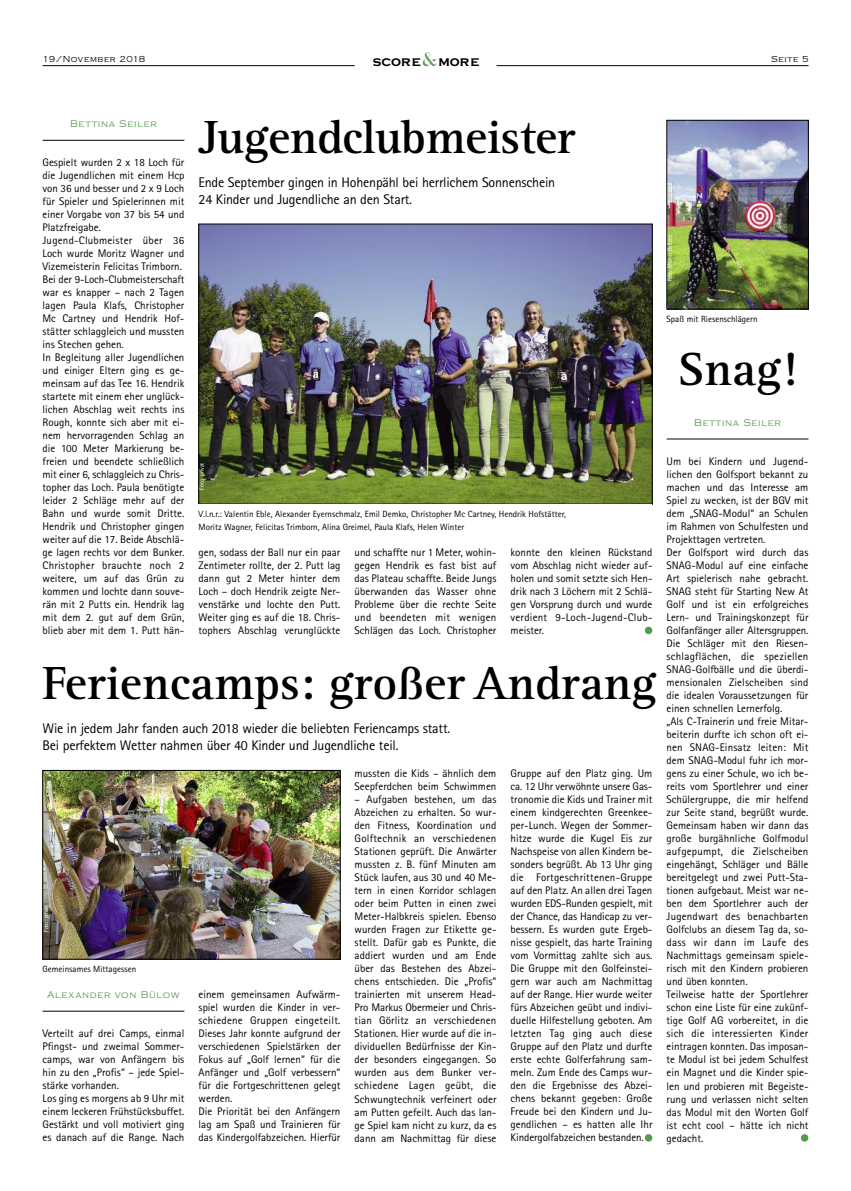
<style>
.page{position:relative;width:851px;height:1191px;background:#fff}
.page>*{position:absolute;margin:0;border:0;box-sizing:border-box;transform-origin:0 0}
.t1{font:700 48px "Rotis Serif";color:#000}
.t2{font:14px/17px "Rotis Sans Serif";letter-spacing:-.015em;color:#000}
.t3{font:700 14px "Copperplate Gothic";color:#000}
.t4{font:11px/13px "Rotis Sans Serif";color:#000}
.t5{font:300 10px "Copperplate Gothic";letter-spacing:.07em;color:#549b4d}
.t6{font:9px/13px "Rotis Sans Serif";color:#000}
.t7{font:300 9px "Copperplate Gothic";letter-spacing:.065em;color:#000}
.t8{font:6px "Rotis Sans Serif";color:#fff}
.s1{font-family:"Bab Reg";font-weight:400;font-size:21px;color:#549b4d}
</style>
<div class="page">
<hr style="left:43px;top:65px;width:311px;height:1px;background:#000">
<hr style="left:496px;top:65px;width:312px;height:1px;background:#000">
<hr style="left:43px;top:140px;width:141px;height:1px;background:#000">
<hr style="left:43px;top:1011px;width:141px;height:1px;background:#000">
<img style="left:200px;top:226px;width:450px;height:276px">
<div style="left:198px;top:224px;width:454px;height:280px;border:1px solid #000"></div>
<img style="left:45px;top:772px;width:293px;height:185px">
<div style="left:43px;top:770px;width:297px;height:189px;border:1px solid #000"></div>
<div style="left:644px;top:626px;width:8px;height:8px;background:#549b4d;border-radius:50%"></div>
<div style="left:800px;top:1134px;width:8px;height:7px;background:#549b4d;border-radius:50%"></div>
<div style="left:644px;top:1134px;width:8px;height:7px;background:#549b4d;border-radius:50%"></div>
<img style="left:668px;top:122px;width:138px;height:185px">
<div style="left:666px;top:120px;width:142px;height:189px;border:1px solid #000"></div>
<hr style="left:666px;top:439px;width:142px;height:1px;background:#000">
<p class="t7" style="left:43px;top:54px;width:104px">19/November 2018</p>
<p class="t3" style="left:373px;top:53px;width:108px">score<span class="s1">&amp;</span>more</p>
<p class="t7" style="left:771px;top:54px;width:39px">Seite 5</p>
<p class="t5" style="left:70px;top:118px;width:88px">Bettina Seiler</p>
<p class="t4" style="left:43px;top:157px;width:143px">Gespielt wurden 2 x 18 Loch für die Jugendlichen mit einem Hcp von 36 und besser und 2 x 9 Loch für Spieler und Spielerinnen mit einer Vorgabe von 37 bis 54 und<br>Platzfreigabe.<br>Jugend-Clubmeister über 36<br>Loch wurde Moritz Wagner und<br>Vizemeisterin Felicitas Trimborn.<br>Bei der 9-Loch-Clubmeisterschaft war es knapper – nach 2 Tagen lagen Paula Klafs, Christopher<br>Mc Cartney und Hendrik Hof&shy;stätter schlaggleich und mussten ins Stechen gehen.<br>In Begleitung aller Jugendlichen und einiger Eltern ging es ge&shy;meinsam auf das Tee 16. Hendrik startete mit einem eher unglück&shy;lichen Abschlag weit rechts ins<br>Rough, konnte sich aber mit ei&shy;nem hervorragenden Schlag an die 100 Meter Markierung be&shy;freien und beendete schließlich mit einer 6, schlaggleich zu Chris&shy;topher das Loch. Paula benötigte leider 2 Schläge mehr auf der<br>Bahn und wurde somit Dritte.<br>Hendrik und Christopher gingen weiter auf die 17. Beide Abschlä&shy;ge lagen rechts vor dem Bunker.<br>Christopher brauchte noch 2 weitere, um auf das Grün zu kommen und lochte dann souve&shy;rän mit 2 Putts ein. Hendrik lag mit dem 2. gut auf dem Grün, blieb aber mit dem 1. Putt hän-</p>
<h1 class="t1" style="left:198px;top:121px;width:378px">Jugendclubmeister</h1>
<p class="t2" style="left:198px;top:175px;width:358px">Ende September gingen in Hohenpähl bei herrlichem Sonnenschein<br>24 Kinder und Jugendliche an den Start.</p>
<p class="t8" style="left:199px;top:490px;width:29px;rotate:-90deg">Foto: privat</p>
<p class="t6" style="left:198px;top:508px;width:369px">V.l.n.r.: Valentin Eble, Alexander Eyernschmalz, Emil Demko, Christopher Mc Cartney, Hendrik Hofstätter,<br>Moritz Wagner, Felicitas Trimborn, Alina Greimel, Paula Klafs, Helen Winter</p>
<p class="t4" style="left:198px;top:547px;width:143px;text-align:justify">gen, sodass der Ball nur ein paar Zentimeter rollte, der 2. Putt lag dann gut 2 Meter hinter dem Loch – doch Hendrik zeigte Ner&shy;venstärke und lochte den Putt.<br>Weiter ging es auf die 18. Chris&shy;tophers Abschlag verunglückte</p>
<p class="t4" style="left:354px;top:547px;width:143px;text-align:justify">und schaffte nur 1 Meter, wohin&shy;gegen Hendrik es fast bist auf das Plateau schaffte. Beide Jungs überwanden das Wasser ohne Probleme über die rechte Seite und beendeten mit wenigen Schlägen das Loch. Christopher</p>
<p class="t4" style="left:510px;top:547px;width:143px;text-align:justify">konnte den kleinen Rückstand vom Abschlag nicht wieder auf&shy;holen und somit setzte sich Hen&shy;drik nach 3 Löchern mit 2 Schlä&shy;gen Vorsprung durch und wurde verdient 9-Loch-Jugend-Club&shy;meister.</p>
<h1 class="t1" style="left:43px;top:667px;width:615px">Feriencamps: großer Andrang</h1>
<p class="t2" style="left:43px;top:721px;width:409px">Wie in jedem Jahr fanden auch 2018 wieder die beliebten Feriencamps statt.<br>Bei perfektem Wetter nahmen über 40 Kinder und Jugendliche teil.</p>
<p class="t4" style="left:510px;top:768px;width:143px;text-align:justify">Gruppe auf den Platz ging. Um ca. 12 Uhr verwöhnte unsere Gas&shy;tronomie die Kids und Trainer mit einem kindgerechten Greenkee&shy;per-Lunch. Wegen der Sommer&shy;hitze wurde die Kugel Eis zur Nachspeise von allen Kindern be&shy;sonders begrüßt. Ab 13 Uhr ging die Fortgeschrittenen-Gruppe auf den Platz. An allen drei Tagen wurden EDS-Runden gespielt, mit der Chance, das Handicap zu ver&shy;bessern. Es wurden gute Ergeb&shy;nisse gespielt, das harte Training vom Vormittag zahlte sich aus.<br>Die Gruppe mit den Golfeinstei&shy;gern war auch am Nachmittag auf der Range. Hier wurde weiter fürs Abzeichen geübt und indivi&shy;duelle Hilfestellung geboten. Am letzten Tag ging auch diese Gruppe auf den Platz und durfte erste echte Golferfahrung sam&shy;meln. Zum Ende des Camps wur&shy;den die Ergebnisse des Abzei&shy;chens bekannt gegeben: Große Freude bei den Kindern und Ju&shy;gendlichen – es hatten alle Ihr Kindergolfabzeichen bestanden.</p>
<p class="t4" style="left:354px;top:768px;width:143px">mussten die Kids – ähnlich dem<br>Seepferdchen beim Schwimmen</p>
<p class="t4" style="left:354px;top:794px;width:143px;text-align:justify">– Aufgaben bestehen, um das Abzeichen zu erhalten. So wur&shy;den Fitness, Koordination und Golftechnik an verschiedenen Stationen geprüft. Die Anwärter mussten z. B. fünf Minuten am Stück laufen, aus 30 und 40 Me&shy;tern in einen Korridor schlagen oder beim Putten in einen zwei Meter-Halbkreis spielen. Ebenso wurden Fragen zur Etikette ge&shy;stellt. Dafür gab es Punkte, die addiert wurden und am Ende über das Bestehen des Abzei&shy;chens entschieden. Die „Profis“ trainierten mit unserem Head-Pro Markus Obermeier und Chris&shy;tian Görlitz an verschiedenen Stationen. Hier wurde auf die in&shy;dividuellen Bedürfnisse der Kin&shy;der besonders eingegangen. So wurden aus dem Bunker ver&shy;schiedene Lagen geübt, die Schwungtechnik verfeinert oder am Putten gefeilt. Auch das lan&shy;ge Spiel kam nicht zu kurz, da es dann am Nachmittag für diese</p>
<p class="t8" style="left:44px;top:932px;width:29px;rotate:-90deg">Foto: privat</p>
<p class="t6" style="left:43px;top:963px;width:95px">Gemeinsames Mittagessen</p>
<p class="t4" style="left:198px;top:989px;width:143px">einem gemeinsamen Aufwärm&shy;spiel wurden die Kinder in ver&shy;schiedene Gruppen eingeteilt.<br>Dieses Jahr konnte aufgrund der verschiedenen Spielstärken der<br>Fokus auf „Golf lernen“ für die<br>Anfänger und „Golf verbessern“ für die Fortgeschrittenen gelegt werden.<br>Die Priorität bei den Anfängern lag am Spaß und Trainieren für das Kindergolfabzeichen. Hierfür</p>
<p class="t5" style="left:47px;top:989px;width:134px">Alexander von Bülow</p>
<p class="t4" style="left:43px;top:1028px;width:143px">Verteilt auf drei Camps, einmal<br>Pfingst- und zweimal Sommer&shy;camps, war von Anfängern bis hin zu den „Profis“ – jede Spiel&shy;stärke vorhanden.<br>Los ging es morgens ab 9 Uhr mit einem leckeren Frühstücksbuffet.<br>Gestärkt und voll motiviert ging es danach auf die Range. Nach</p>
<p class="t8" style="left:667px;top:281px;width:49px;rotate:-90deg">Foto: Marco Belletti</p>
<p class="t6" style="left:666px;top:313px;width:92px">Spaß mit Riesenschlägern</p>
<h1 class="t1" style="left:677px;top:353px;width:121px">Snag!</h1>
<p class="t5" style="left:694px;top:417px;width:88px">Bettina Seiler</p>
<p class="t4" style="left:666px;top:456px;width:143px">Um bei Kindern und Jugend&shy;lichen den Golfsport bekannt zu machen und das Interesse am<br>Spiel zu wecken, ist der BGV mit dem „SNAG-Modul“ an Schulen im Rahmen von Schulfesten und<br>Projekttagen vertreten.<br>Der Golfsport wird durch das<br>SNAG-Modul auf eine einfache<br>Art spielerisch nahe gebracht.<br>SNAG steht für Starting New At<br>Golf und ist ein erfolgreiches<br>Lern- und Trainingskonzept für<br>Golfanfänger aller Altersgruppen.<br>Die Schläger mit den Riesen&shy;schlagflächen, die speziellen<br>SNAG-Golfbälle und die überdi&shy;mensionalen Zielscheiben sind die idealen Voraussetzungen für einen schnellen Lernerfolg.<br>„Als C-Trainerin und freie Mitar&shy;beiterin durfte ich schon oft ei&shy;nen SNAG-Einsatz leiten: Mit dem SNAG-Modul fuhr ich mor&shy;gens zu einer Schule, wo ich be&shy;reits vom Sportlehrer und einer<br>Schülergruppe, die mir helfend zur Seite stand, begrüßt wurde.<br>Gemeinsam haben wir dann das große burgähnliche Golfmodul aufgepumpt, die Zielscheiben eingehängt, Schläger und Bälle bereitgelegt und zwei Putt-Sta&shy;tionen aufgebaut. Meist war ne&shy;ben dem Sportlehrer auch der<br>Jugendwart des benachbarten<br>Golfclubs an diesem Tag da, so&shy;dass wir dann im Laufe des<br>Nachmittags gemeinsam spiele&shy;risch mit den Kindern probieren und üben konnten.<br>Teilweise hatte der Sportlehrer schon eine Liste für eine zukünf&shy;tige Golf AG vorbereitet, in die sich die interessierten Kinder eintragen konnten. Das imposan&shy;te Modul ist bei jedem Schulfest ein Magnet und die Kinder spie&shy;len und probieren mit Begeiste&shy;rung und verlassen nicht selten das Modul mit den Worten Golf ist echt cool – hätte ich nicht gedacht.</p>
</div>
